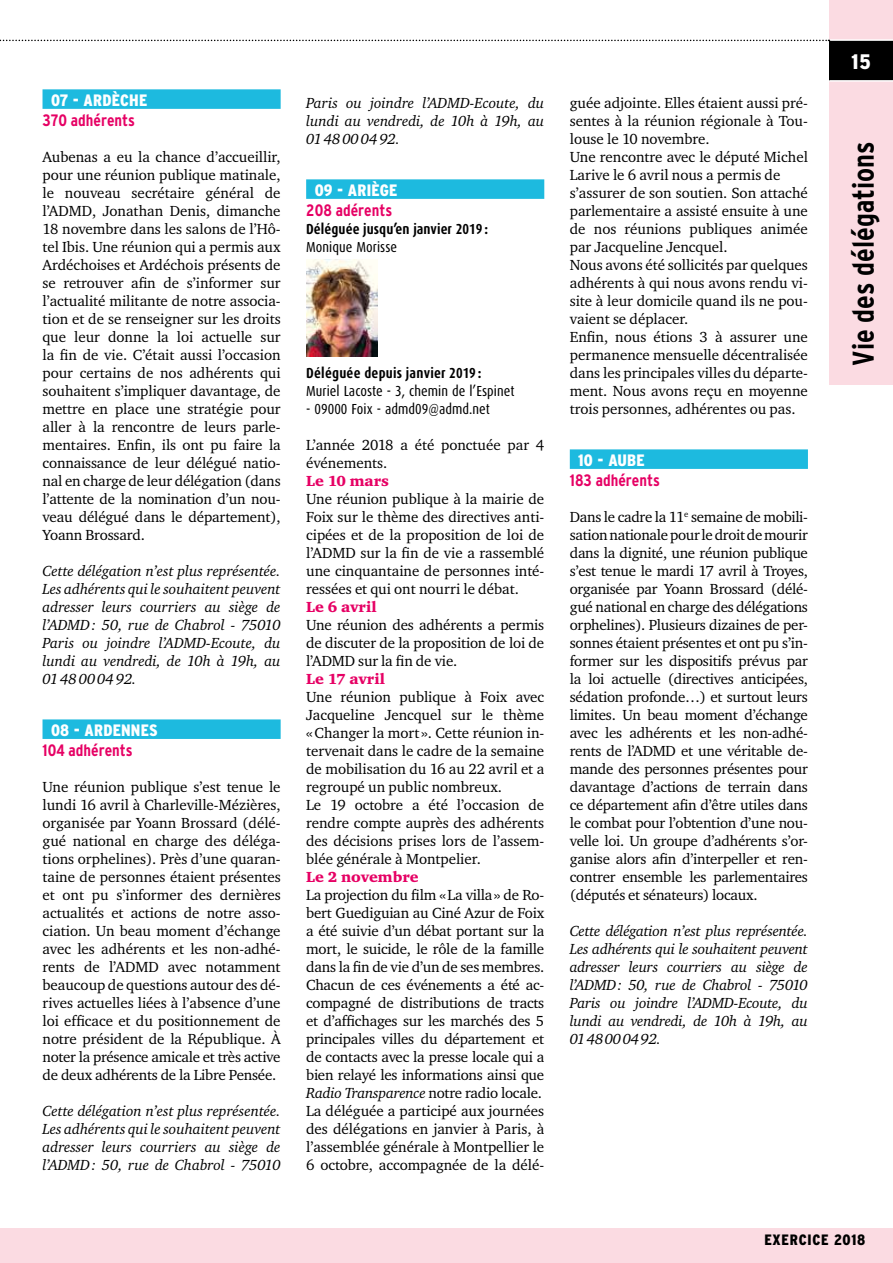
<style>
.page{position:relative;width:893px;height:1263px;background:#fff}
.page>*{position:absolute;margin:0;border:0;box-sizing:border-box;transform-origin:0 0}
.t1{font:700 condensed 30px "Interstate";color:#000}
.t2{font:900 condensed 21px "Interstate";color:#fff}
.t3{font:700 condensed 16.5px "Interstate";color:#e60064}
.t4{font:900 condensed 16.5px "Interstate";letter-spacing:.01em;color:#fff}
.t5{font:15px/18px "Charter ITC";color:#000;text-align:justify}
.t6{font:italic 15px/18px "Charter ITC";color:#000;text-align:justify}
.t7{font:15px "Charter ITC Blac";color:#e60064}
.t8{font:900 condensed 15px "Interstate";letter-spacing:.05em;color:#000}
.t9{font:14.55px "Dax Condensed";letter-spacing:.005em;color:#000}
.t10{font:700 14.55px "Dax Condensed";letter-spacing:.005em;color:#000}
.s1{font-style:italic}
</style>
<div class="page">
<div style="left:829px;top:0;width:64px;height:385px;background:#fbdbe2"></div>
<div style="left:829px;top:40px;width:64px;height:41px;background:#000"></div>
<hr style="left:829px;top:80px;width:64px;height:2px;background:#fff">
<hr style="left:829px;top:39px;width:64px;height:2px;background:#fff">
<svg style="left:0;top:40px;width:829px;height:1px"></svg>
<div style="left:0;top:1229px;width:893px;height:34px;background:#fbdbe2"></div>
<div style="left:43px;top:89px;width:238px;height:20px;background:#1dbadf"></div>
<div style="left:43px;top:719px;width:238px;height:20px;background:#1dbadf"></div>
<div style="left:306px;top:179px;width:238px;height:20px;background:#1dbadf"></div>
<img style="left:306px;top:259px;width:71px;height:97px">
<div style="left:570px;top:449px;width:238px;height:20px;background:#1dbadf"></div>
<p class="t4" style="left:51px;top:91px;width:98px">07 - ARDÈCHE</p>
<p class="t3" style="left:43px;top:111px;width:94px">370 adhérents</p>
<p class="t5" style="left:43px;top:148px;width:240px">Aubenas a eu la chance d’accueillir, pour une réunion publique matinale, le nouveau secrétaire général de l’ADMD, Jonathan Denis, dimanche 18 novembre dans les salons de l’Hô&shy;tel Ibis. Une réunion qui a permis aux Ardéchoises et Ardéchois présents de se retrouver afin de s’informer sur l’actualité militante de notre associa&shy;tion et de se renseigner sur les droits que leur donne la loi actuelle sur la fin de vie. C’était aussi l’occasion pour certains de nos adhérents qui souhaitent s’impliquer davantage, de mettre en place une stratégie pour aller à la rencontre de leurs parle&shy;mentaires. Enfin, ils ont pu faire la connaissance de leur délégué natio&shy;nal en charge de leur délégation (dans l’attente de la nomination d’un nou&shy;veau délégué dans le département), Yoann Brossard.</p>
<p class="t6" style="left:43px;top:562px;width:240px">Cette délégation n’est plus représentée.<br>Les adhérents qui le souhaitent peuvent adresser leurs courriers au siège de l’ADMD: 50, rue de Chabrol - 75010<br>Paris ou joindre l’ADMD-Ecoute, du lundi au vendredi, de 10h à 19h, au 0148000492.</p>
<p class="t4" style="left:51px;top:721px;width:108px">08 - ARDENNES</p>
<p class="t3" style="left:43px;top:741px;width:92px">104 adhérents</p>
<p class="t5" style="left:43px;top:778px;width:240px">Une réunion publique s’est tenue le lundi 16 avril à Charleville-Mézières, organisée par Yoann Brossard (délé&shy;gué national en charge des déléga&shy;tions orphelines). Près d’une quaran&shy;taine de personnes étaient présentes et ont pu s’informer des dernières actualités et actions de notre asso&shy;ciation. Un beau moment d’échange avec les adhérents et les non-adhé&shy;rents de l’ADMD avec notamment beaucoup de questions autour des dé&shy;rives actuelles liées à l’absence d’une loi efficace et du positionnement de notre président de la République. À noter la présence amicale et très active de deux adhérents de la Libre Pensée.</p>
<p class="t6" style="left:43px;top:1102px;width:240px">Cette délégation n’est plus représentée.<br>Les adhérents qui le souhaitent peuvent adresser leurs courriers au siège de l’ADMD: 50, rue de Chabrol - 75010</p>
<p class="t6" style="left:306px;top:94px;width:240px">Paris ou joindre l’ADMD-Ecoute, du lundi au vendredi, de 10h à 19h, au 0148000492.</p>
<p class="t4" style="left:315px;top:181px;width:84px">09 - ARIÈGE</p>
<p class="t3" style="left:306px;top:201px;width:88px">208 adérents</p>
<p class="t10" style="left:306px;top:221px;width:184px">Déléguée jusqu’en janvier 2019 :</p>
<p class="t9" style="left:306px;top:239px;width:93px">Monique Morisse</p>
<p class="t10" style="left:306px;top:365px;width:177px">Déléguée depuis janvier 2019 :</p>
<p class="t9" style="left:306px;top:383px;width:210px">Muriel Lacoste - 3, chemin de l’Espinet</p>
<p class="t9" style="left:306px;top:401px;width:185px">- 09000 Foix - admd09@admd.net</p>
<p class="t5" style="left:306px;top:436px;width:240px">L’année 2018 a été ponctuée par 4 événements.</p>
<p class="t7" style="left:306px;top:472px;width:84px">Le 10 mars</p>
<p class="t5" style="left:306px;top:490px;width:240px">Une réunion publique à la mairie de Foix sur le thème des directives anti&shy;cipées et de la proposition de loi de l’ADMD sur la fin de vie a rassemblé une cinquantaine de personnes inté&shy;ressées et qui ont nourri le débat.</p>
<p class="t7" style="left:306px;top:598px;width:72px">Le 6 avril</p>
<p class="t5" style="left:306px;top:616px;width:240px">Une réunion des adhérents a permis de discuter de la proposition de loi de l’ADMD sur la fin de vie.</p>
<p class="t7" style="left:306px;top:670px;width:80px">Le 17 avril</p>
<p class="t5" style="left:306px;top:688px;width:240px;text-align:left">Une réunion publique à Foix avec Jacqueline Jencquel sur le thème «Changer la mort ». Cette réunion in&shy;tervenait dans le cadre de la semaine de mobilisation du 16 au 22 avril et a regroupé un public nombreux.<br>Le 19 octobre a été l’occasion de rendre compte auprès des adhérents des décisions prises lors de l’assem&shy;blée générale à Montpelier.</p>
<p class="t7" style="left:306px;top:868px;width:114px">Le 2 novembre</p>
<p class="t5" style="left:306px;top:886px;width:240px;text-align:left">La projection du film «La villa» de Ro&shy;bert Guediguian au Ciné Azur de Foix a été suivie d’un débat portant sur la mort, le suicide, le rôle de la famille dans la fin de vie d’un de ses membres.<br>Chacun de ces événements a été ac&shy;compagné de distributions de tracts et d’affichages sur les marchés des 5 principales villes du département et de contacts avec la presse locale qui a bien relayé les informations ainsi que <span class="s1">Radio Transparence</span> notre radio locale.<br>La déléguée a participé aux journées des délégations en janvier à Paris, à l’assemblée générale à Montpellier le 6 octobre, accompagnée de la délé-</p>
<p class="t5" style="left:570px;top:94px;width:240px;text-align:left">guée adjointe. Elles étaient aussi pré&shy;sentes à la réunion régionale à Tou&shy;louse le 10 novembre.<br>Une rencontre avec le député Michel Larive le 6 avril nous a permis de s’assurer de son soutien. Son attaché parlementaire a assisté ensuite à une de nos réunions publiques animée par Jacqueline Jencquel.<br>Nous avons été sollicités par quelques adhérents à qui nous avons rendu vi&shy;site à leur domicile quand ils ne pou&shy;vaient se déplacer.<br>Enfin, nous étions 3 à assurer une permanence mensuelle décentralisée dans les principales villes du départe&shy;ment. Nous avons reçu en moyenne trois personnes, adhérentes ou pas.</p>
<p class="t4" style="left:578px;top:451px;width:68px">10 - AUBE</p>
<p class="t3" style="left:570px;top:471px;width:92px">183 adhérents</p>
<p class="t5" style="left:570px;top:508px;width:240px">Dans le cadre la 11<sup>e</sup> semaine de mobili&shy;sation nationale pour le droit de mourir dans la dignité, une réunion publique s’est tenue le mardi 17 avril à Troyes, organisée par Yoann Brossard (délé&shy;gué national en charge des délégations orphelines). Plusieurs dizaines de per&shy;sonnes étaient présentes et ont pu s’in&shy;former sur les dispositifs prévus par la loi actuelle (directives anticipées, sédation profonde…) et surtout leurs limites. Un beau moment d’échange avec les adhérents et les non-adhé&shy;rents de l’ADMD et une véritable de&shy;mande des personnes présentes pour davantage d’actions de terrain dans ce département afin d’être utiles dans le combat pour l’obtention d’une nou&shy;velle loi. Un groupe d’adhérents s’or&shy;ganise alors afin d’interpeller et ren&shy;contrer ensemble les parlementaires (députés et sénateurs) locaux.</p>
<p class="t6" style="left:570px;top:922px;width:240px">Cette délégation n’est plus représentée.<br>Les adhérents qui le souhaitent peuvent adresser leurs courriers au siège de l’ADMD: 50, rue de Chabrol - 75010<br>Paris ou joindre l’ADMD-Ecoute, du lundi au vendredi, de 10h à 19h, au 0148000492.</p>
<h2 class="t2" style="left:851px;top:50px;width:21px">15</h2>
<h1 class="t1" style="left:846px;top:366px;width:226px;rotate:-90deg">Vie des délégations</h1>
<p class="t8" style="left:764px;top:1232px;width:102px">EXERCICE 2018</p>
</div>
